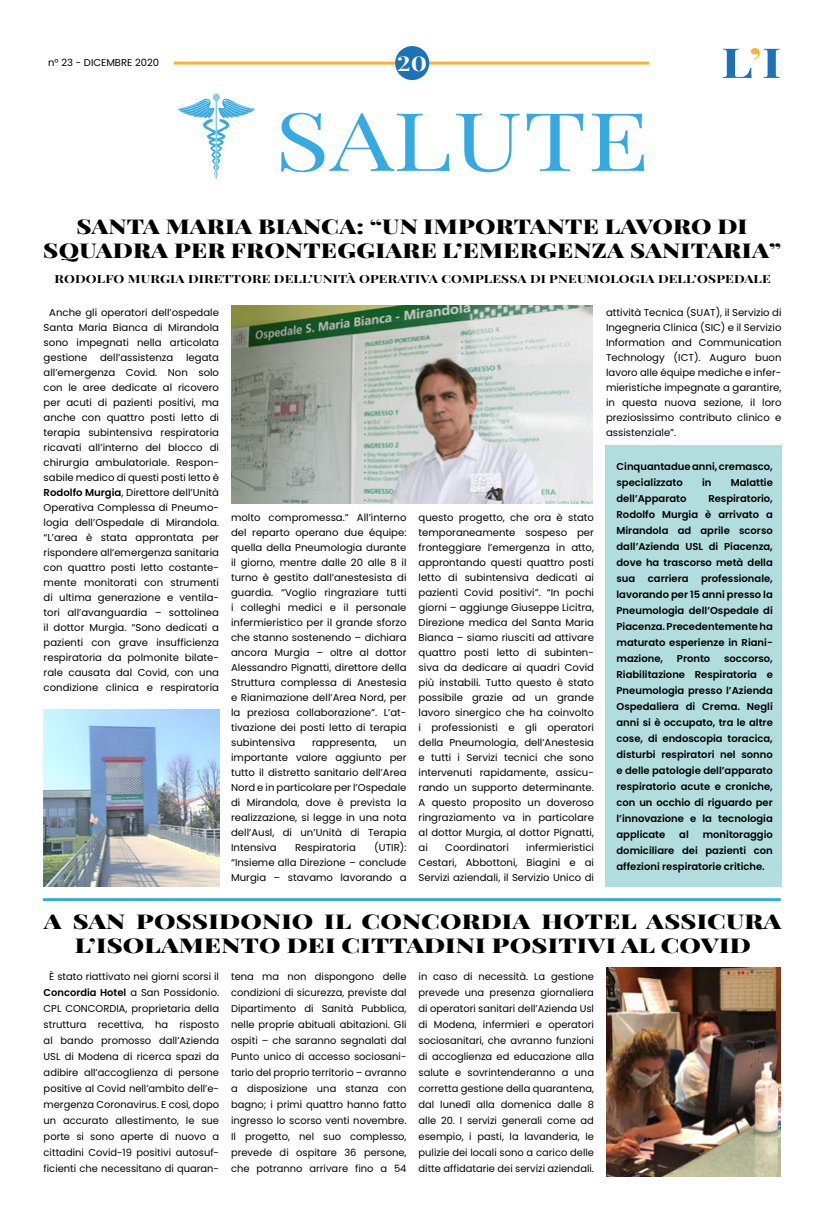
<style>
.page{position:relative;width:823px;height:1219px;background:#fff}
.page>*{position:absolute;margin:0;border:0;box-sizing:border-box;transform-origin:0 0}
.t1{font:81px "Playfair Display SC";letter-spacing:.01em;color:#36a9e1;scale:1.25 1}
.ph-titolo_1piano{font:900 20px/24px "Playfair Display SC";letter-spacing:.01em;color:#000;text-align:center;scale:1.24 1}
.ph-titolo_1piano-2{font:900 20px/24px "Playfair Display SC";letter-spacing:.01em;color:#000;text-align:center;scale:1.3 1}
.t2{font:700 20px "Playfair Display SC";color:#fff;scale:1.25 1}
.ph-sottotitolo{font:700 11px "Playfair Display SC";letter-spacing:.01em;color:#000;scale:1.25 1}
.ph-testo_articolo{font:10px/15px "Poppins";color:#000;text-align:justify}
.ph-capilettera{font:600 10px/16px "Poppins";color:#000;text-align:justify}
.s1{font-weight:600}
</style>
<div class="page">
<hr style="left:174px;top:62px;width:474px;height:3px;background:#f9b234">
<div style="left:395px;top:46px;width:34px;height:34px;background:#1d71b8;border-radius:50%"></div>
<svg style="left:723px;top:48px;width:56px;height:30px"></svg>
<svg style="left:177px;top:94px;width:78px;height:85px"></svg>
<img style="left:606px;top:968px;width:173px;height:208px">
<img style="left:43px;top:710px;width:176px;height:177px">
<img style="left:231px;top:306px;width:361px;height:197px">
<hr style="left:43px;top:898px;width:737px;height:3px;background:#36a9e1">
<div style="left:605px;top:445px;width:176px;height:442px;background:#b2dddf"></div>
<p class="ph-testo_articolo" style="left:48px;top:55px;width:112px">n° 23 - DICEMBRE 2020</p>
<h2 class="t2" style="left:397px;top:51px;width:25px">20</h2>
<h1 class="t1" style="left:274px;top:91px;width:301px">SALUTE</h1>
<p class="ph-titolo_1piano" style="left:43px;top:214px;width:596px">SANTA MARIA BIANCA: “UN IMPORTANTE LAVORO DI<br>SQUADRA PER FRONTEGGIARE L’EMERGENZA SANITARIA”</p>
<p class="ph-sottotitolo" style="left:54px;top:272px;width:574px">RODOLFO MURGIA DIRETTORE DELL’UNITÀ OPERATIVA COMPLESSA DI PNEUMOLOGIA DELL’OSPEDALE</p>
<p class="ph-testo_articolo" style="left:44px;top:305px;width:177px;text-indent:6px">Anche gli operatori dell’ospedale Santa Maria Bianca di Mirandola sono impegnati nella articolata gestione</p>
<p class="ph-testo_articolo" style="left:100px;top:350px;width:75px">dell’assistenza</p>
<p class="ph-testo_articolo" style="left:44px;top:350px;width:177px;text-indent:142px">legata all’emergenza Covid. Non solo con le aree dedicate al ricovero per acuti di pazienti positivi, ma anche con quattro posti letto di terapia subintensiva respiratoria ricavati all’interno del blocco di chirurgia ambulatoriale. Respon&shy;sabile medico di questi posti letto è <span class="s1">Rodolfo Murgia</span>, Direttore dell’Unità Operativa Complessa di Pneumo&shy;logia dell’Ospedale di Mirandola. “L’area è stata approntata per rispondere all’emergenza sanitaria con quattro posti letto costante&shy;mente monitorati con strumenti di ultima generazione e ventila&shy;tori all’avanguardia – sottolinea il dottor Murgia. “Sono dedicati a pazienti con grave insufficienza respiratoria da polmonite bilate&shy;rale causata dal Covid, con una condizione clinica e respiratoria</p>
<p class="ph-testo_articolo" style="left:231px;top:510px;width:177px">molto compromessa.” All’interno del reparto operano due équipe: quella della Pneumologia durante il giorno, mentre dalle 20 alle 8 il turno è gestito dall’anestesista di guardia. “Voglio ringraziare tutti i colleghi medici e il personale infermieristico per il grande sforzo che stanno sostenendo – dichiara ancora Murgia – oltre al dottor Alessandro Pignatti, direttore della Struttura complessa di Anestesia e Rianimazione dell’Area Nord, per la preziosa collaborazione”. L’at&shy;tivazione dei posti letto di terapia subintensiva</p>
<p class="ph-testo_articolo" style="left:312px;top:735px;width:66px">rappresenta,</p>
<p class="ph-testo_articolo" style="left:231px;top:735px;width:177px;text-indent:162px">un importante valore aggiunto per tutto il distretto sanitario dell’Area Nord e in particolare per l’Ospedale di Mirandola, dove è prevista la realizzazione, si legge in una nota dell’Ausl, di un’Unità di Terapia Intensiva</p>
<p class="ph-testo_articolo" style="left:231px;top:840px;width:177px;text-indent:143px">(UTIR): “Insieme alla Direzione – conclude Murgia – stavamo lavorando a</p>
<p class="ph-testo_articolo" style="left:295px;top:840px;width:62px">Respiratoria</p>
<p class="ph-testo_articolo" style="left:418px;top:510px;width:177px">questo progetto, che ora è stato temporaneamente sospeso per fronteggiare l’emergenza in atto, approntando questi quattro posti letto di subintensiva dedicati ai pazienti Covid positivi”. “In pochi giorni – aggiunge Giuseppe Licitra, Direzione medica del Santa Maria Bianca – siamo riusciti ad attivare quattro posti letto di subinten&shy;siva da dedicare ai quadri Covid più instabili. Tutto questo è stato possibile grazie ad un grande lavoro sinergico che ha coinvolto i professionisti e gli operatori della Pneumologia, dell’Anestesia e tutti i Servizi tecnici che sono intervenuti rapidamente, assicu&shy;rando un supporto determinante.<br>A questo proposito un doveroso ringraziamento va in particolare al dottor Murgia, al dottor Pignatti, ai</p>
<p class="ph-testo_articolo" style="left:418px;top:840px;width:177px;text-indent:108px">infermieristici Cestari, Abbottoni, Biagini e ai Servizi aziendali, il Servizio Unico di</p>
<p class="ph-testo_articolo" style="left:445px;top:840px;width:65px">Coordinatori</p>
<p class="ph-testo_articolo" style="left:605px;top:305px;width:177px">attività Tecnica (SUAT), il Servizio di Ingegneria Clinica (SIC) e il Servizio Information and Communication Technology (ICT). Auguro buon lavoro alle équipe mediche e infer&shy;mieristiche impegnate a garantire, in questa nuova sezione, il loro preziosissimo contributo clinico e assistenziale”.</p>
<p class="ph-capilettera" style="left:616px;top:458px;width:158px">Cinquantadue anni, cremasco, specializzato</p>
<p class="ph-capilettera" style="left:701px;top:474px;width:11px">in</p>
<p class="ph-capilettera" style="left:730px;top:474px;width:44px">Malattie</p>
<p class="ph-capilettera" style="left:616px;top:490px;width:158px;text-indent:92px">Respiratorio, Rodolfo Murgia è arrivato a Mirandola ad aprile scorso dall’Azienda USL di Piacenza, dove ha trascorso metà della sua carriera professionale, lavorando per 15 anni presso la Pneumologia dell’Ospedale di Piacenza. Precedentemente ha maturato esperienze in Riani&shy;mazione,</p>
<p class="ph-capilettera" style="left:616px;top:490px;width:71px">dell’Apparato</p>
<p class="ph-capilettera" style="left:676px;top:650px;width:35px">Pronto</p>
<p class="ph-capilettera" style="left:616px;top:650px;width:158px;text-indent:107px">soccorso, Riabilitazione Respiratoria e Pneumologia presso l’Azienda Ospedaliera di Crema. Negli anni si è occupato, tra le altre cose, di endoscopia toracica, disturbi respiratori nel sonno e delle patologie dell’apparato respiratorio acute e croniche, con un occhio di riguardo per l’innovazione e la tecnologia applicate</p>
<p class="ph-capilettera" style="left:616px;top:826px;width:158px;text-indent:86px">monitoraggio domiciliare dei pazienti con affezioni respiratorie critiche.</p>
<p class="ph-capilettera" style="left:678px;top:826px;width:11px">al</p>
<p class="ph-titolo_1piano-2" style="left:44px;top:910px;width:568px">A SAN POSSIDONIO IL CONCORDIA HOTEL ASSICURA<br>L’ISOLAMENTO DEI CITTADINI POSITIVI AL COVID</p>
<p class="ph-testo_articolo" style="left:44px;top:968px;width:177px;line-height:16px;text-align:center">È stato riattivato nei giorni scorsi il <span class="s1">Concordia Hotel</span> a San Possidonio.<br>CPL CONCORDIA, proprietaria della struttura recettiva, ha risposto al bando promosso dall’Azienda USL di Modena di ricerca spazi da adibire all’accoglienza di persone positive al Covid nell’ambito dell’e&shy;mergenza Coronavirus. E così, dopo un accurato allestimento, le sue porte si sono aperte di nuovo a cittadini Covid-19 positivi autosuf&shy;ficienti che necessitano di quaran-</p>
<p class="ph-testo_articolo" style="left:231px;top:968px;width:177px;line-height:16px">tena ma non dispongono delle condizioni di sicurezza, previste dal Dipartimento di Sanità Pubblica, nelle proprie abituali abitazioni. Gli ospiti – che saranno segnalati dal Punto unico di accesso sociosani&shy;tario del proprio territorio – avranno a disposizione una stanza con bagno; i primi quattro hanno fatto ingresso lo scorso venti novembre.<br>Il progetto, nel suo complesso, prevede di ospitare 36 persone, che potranno arrivare fino a 54</p>
<p class="ph-testo_articolo" style="left:418px;top:968px;width:177px;line-height:16px">in caso di necessità. La gestione prevede una presenza giornaliera di operatori sanitari dell’Azienda Usl di Modena, infermieri e operatori sociosanitari, che avranno funzioni di accoglienza ed educazione alla salute e sovrintenderanno a una corretta gestione della quarantena, dal lunedì alla domenica dalle 8 alle 20. I servizi generali come ad esempio, i pasti, la lavanderia, le pulizie dei locali sono a carico delle ditte affidatarie dei servizi aziendali.</p>
</div>
